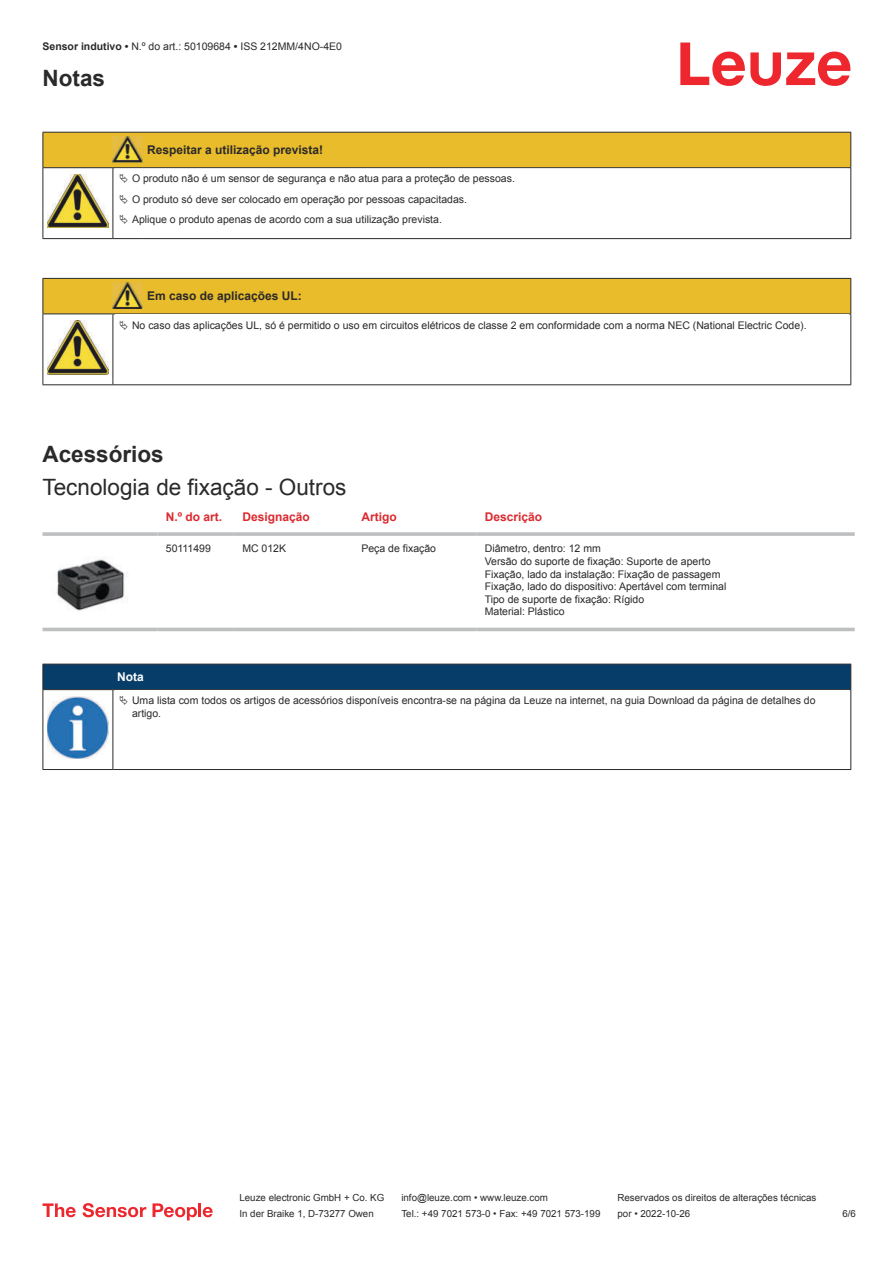
<style>
.page{position:relative;width:893px;height:1263px;background:#fff}
.page>*{position:absolute;margin:0;border:0;box-sizing:border-box;transform-origin:0 0}
.t1{font:22.5px "Arial";color:#2b292a}
.t2{font:700 22.5px "Arial";color:#2b292a}
.t3{font:700 12px "Arial";color:#2b292a}
.t4{font:700 12px "Arial";color:#db2a30}
.t5{font:700 12px "Arial";color:#fff}
.t6{font:10.5px/12.6px "Arial";color:#2b292a}
.t7{font:9.75px "Arial";color:#2b292a}
.s1{font-weight:700}
</style>
<div class="page">
<svg style="left:680px;top:43px;width:170px;height:43px"></svg>
<div style="left:43px;top:627px;width:812px;height:5px;background:#eeefef"></div>
<svg style="left:43px;top:532px;width:114px;height:4px"></svg>
<hr style="left:157px;top:532px;width:77px;height:4px;background:#c6c7c9">
<svg style="left:234px;top:532px;width:119px;height:4px"></svg>
<svg style="left:353px;top:532px;width:123px;height:4px"></svg>
<hr style="left:476px;top:532px;width:379px;height:4px;background:#c6c7c9">
<hr style="left:43px;top:628px;width:114px;height:3px;background:#bdbfc1">
<hr style="left:157px;top:628px;width:77px;height:3px;background:#bdbfc1">
<hr style="left:234px;top:628px;width:119px;height:3px;background:#bdbfc1">
<hr style="left:353px;top:628px;width:123px;height:3px;background:#bdbfc1">
<hr style="left:476px;top:628px;width:379px;height:3px;background:#bdbfc1">
<img style="left:56px;top:557px;width:72px;height:54px">
<div style="left:43px;top:664px;width:808px;height:26px;background:#063d69"></div>
<hr style="left:113px;top:689px;width:738px;height:1px;background:#2b292a">
<hr style="left:43px;top:690px;width:1px;height:75px;background:#2b292a">
<hr style="left:113px;top:690px;width:1px;height:75px;background:#2b292a">
<hr style="left:850px;top:690px;width:1px;height:75px;background:#2b292a">
<hr style="left:43px;top:769px;width:70px;height:1px;background:#2b292a">
<hr style="left:113px;top:769px;width:738px;height:1px;background:#2b292a">
<img style="left:47px;top:696px;width:61px;height:63px">
<svg style="left:43px;top:1203px;width:33px;height:14px"></svg>
<svg style="left:83px;top:1203px;width:63px;height:14px"></svg>
<svg style="left:153px;top:1203px;width:44px;height:17px"></svg>
<hr style="left:198px;top:1203px;width:3px;height:14px;background:#ed272d">
<svg style="left:203px;top:1207px;width:10px;height:10px"></svg>
<hr style="left:43px;top:238px;width:70px;height:1px;background:#2b292a">
<hr style="left:113px;top:238px;width:30px;height:1px;background:#2b292a">
<hr style="left:143px;top:238px;width:708px;height:1px;background:#2b292a">
<div style="left:44px;top:279px;width:806px;height:34px;background:#e8bc2a"></div>
<hr style="left:43px;top:278px;width:70px;height:1px;background:#2b292a">
<hr style="left:43px;top:279px;width:1px;height:34px;background:#2b292a">
<hr style="left:43px;top:313px;width:70px;height:1px;background:#2b292a">
<hr style="left:113px;top:278px;width:30px;height:1px;background:#2b292a">
<hr style="left:113px;top:313px;width:30px;height:1px;background:#2b292a">
<hr style="left:143px;top:278px;width:708px;height:1px;background:#2b292a">
<hr style="left:850px;top:279px;width:1px;height:34px;background:#2b292a">
<hr style="left:143px;top:313px;width:708px;height:1px;background:#2b292a">
<hr style="left:43px;top:314px;width:1px;height:66px;background:#2b292a">
<hr style="left:113px;top:314px;width:1px;height:66px;background:#2b292a">
<hr style="left:850px;top:314px;width:1px;height:66px;background:#2b292a">
<hr style="left:43px;top:384px;width:70px;height:1px;background:#2b292a">
<hr style="left:113px;top:384px;width:30px;height:1px;background:#2b292a">
<hr style="left:143px;top:384px;width:708px;height:1px;background:#2b292a">
<img style="left:113px;top:283px;width:30px;height:26px">
<img style="left:47px;top:320px;width:61px;height:54px">
<svg style="left:43px;top:132px;width:808px;height:106px"></svg>
<p class="t6" style="left:43px;top:41px;width:301px"><span class="s1">Sensor indutivo •</span> N.º do art.: 50109684 <span class="s1">•</span> ISS 212MM/4NO-4E0</p>
<h1 class="t2" style="left:43px;top:69px;width:64px">Notas</h1>
<p class="t3" style="left:147px;top:145px;width:178px">Respeitar a utilização prevista!</p>
<p class="t6" style="left:132px;top:170px;width:384px;line-height:20.2px">O produto não é um sensor de segurança e não atua para a proteção de pessoas.<br>O produto só deve ser colocado em operação por pessoas capacitadas.<br>Aplique o produto apenas de acordo com a sua utilização prevista.</p>
<p class="t3" style="left:147px;top:291px;width:156px">Em caso de aplicações UL:</p>
<p class="t6" style="left:132px;top:320px;width:676px">No caso das aplicações UL, só é permitido o uso em circuitos elétricos de classe 2 em conformidade com a norma NEC (National Electric Code).</p>
<h1 class="t2" style="left:43px;top:445px;width:123px">Acessórios</h1>
<h1 class="t1" style="left:43px;top:478px;width:305px">Tecnologia de fixação - Outros</h1>
<p class="t4" style="left:166px;top:512px;width:58px">N.º do art.</p>
<p class="t4" style="left:242px;top:512px;width:69px">Designação</p>
<p class="t4" style="left:361px;top:512px;width:37px">Artigo</p>
<p class="t4" style="left:485px;top:512px;width:59px">Descrição</p>
<p class="t6" style="left:166px;top:543px;width:47px">50111499</p>
<p class="t6" style="left:242px;top:543px;width:45px">MC 012K</p>
<p class="t6" style="left:361px;top:543px;width:76px">Peça de fixação</p>
<p class="t6" style="left:485px;top:543px;width:243px">Diâmetro, dentro: 12 mm<br>Versão do suporte de fixação: Suporte de aperto Fixação, lado da instalação: Fixação de passagem Fixação, lado do dispositivo: Apertável com terminal Tipo de suporte de fixação: Rígido<br>Material: Plástico</p>
<p class="t5" style="left:117px;top:672px;width:28px">Nota</p>
<p class="t6" style="left:132px;top:695px;width:685px">Uma lista com todos os artigos de acessórios disponíveis encontra-se na página da Leuze na internet, na guia Download da página de detalhes do artigo.</p>
<p class="t7" style="left:239px;top:1194px;width:146px">Leuze electronic GmbH + Co. KG</p>
<p class="t7" style="left:401px;top:1194px;width:148px">info@leuze.com • www.leuze.com</p>
<p class="t7" style="left:617px;top:1194px;width:200px">Reservados os direitos de alterações técnicas</p>
<p class="t7" style="left:239px;top:1210px;width:136px">In der Braike 1, D-73277 Owen</p>
<p class="t7" style="left:401px;top:1210px;width:201px">Tel.: +49 7021 573-0 • Fax: +49 7021 573-199</p>
<p class="t7" style="left:617px;top:1210px;width:74px">por • 2022-10-26</p>
<p class="t7" style="left:842px;top:1210px;width:15px">6 /6</p>
</div>
